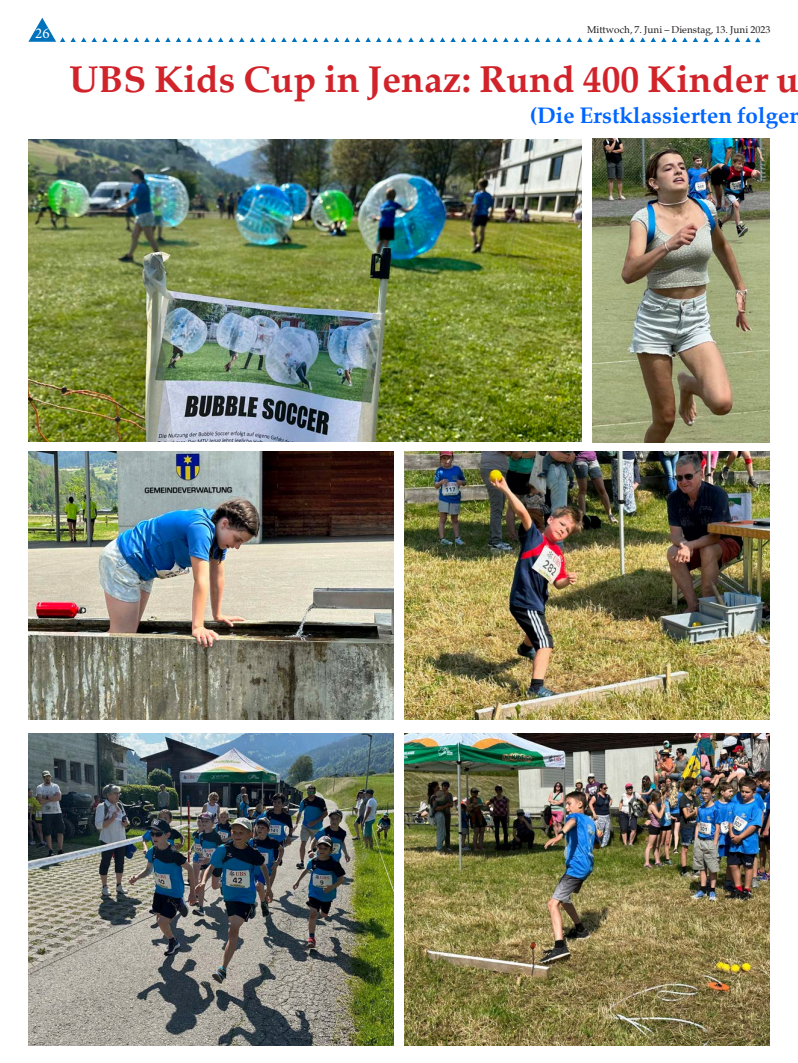
<style>
.page{position:relative;width:798px;height:1063px;background:#fff}
.page>*{position:absolute;margin:0;border:0;box-sizing:border-box;transform-origin:0 0}
.Lauftext{font:700 37.5px "Palatia";color:#d1232a}
.Lauftext-2{font:700 22.5px "Palatia";color:#06f}
.t1{font:15px "Minion Pro";color:#fff}
.t2{font:10px "Palatia";color:#231f20}
</style>
<div class="page">
<svg style="left:113px;top:37px;width:15px;height:5px"></svg>
<svg style="left:134px;top:37px;width:15px;height:5px"></svg>
<svg style="left:155px;top:37px;width:152px;height:5px"></svg>
<svg style="left:313px;top:37px;width:15px;height:5px"></svg>
<svg style="left:334px;top:37px;width:15px;height:5px"></svg>
<svg style="left:28px;top:18px;width:79px;height:24px"></svg>
<svg style="left:355px;top:37px;width:47px;height:5px"></svg>
<svg style="left:408px;top:37px;width:47px;height:5px"></svg>
<svg style="left:461px;top:37px;width:15px;height:5px"></svg>
<svg style="left:482px;top:37px;width:15px;height:5px"></svg>
<svg style="left:503px;top:37px;width:152px;height:5px"></svg>
<svg style="left:661px;top:37px;width:15px;height:5px"></svg>
<svg style="left:682px;top:37px;width:15px;height:5px"></svg>
<svg style="left:703px;top:37px;width:57px;height:5px"></svg>
<img style="left:28px;top:139px;width:553px;height:303px">
<img style="left:592px;top:139px;width:177px;height:304px">
<img style="left:404px;top:452px;width:365px;height:267px">
<img style="left:28px;top:452px;width:365px;height:267px">
<img style="left:28px;top:733px;width:365px;height:312px">
<img style="left:404px;top:733px;width:365px;height:312px">
<h3 class="t1" style="left:35px;top:23px;width:16px">26</h3>
<p class="t2" style="left:586px;top:23px;width:185px">Mittwoch, 7. Juni – Dienstag, 13. Juni 2023</p>
<p class="Lauftext" style="left:69px;top:57px;width:731px">UBS Kids Cup in Jenaz: Rund 400 Kinder u</p>
<p class="Lauftext-2" style="left:529px;top:102px;width:275px">(Die Erstklassierten folgen</p>
</div>
